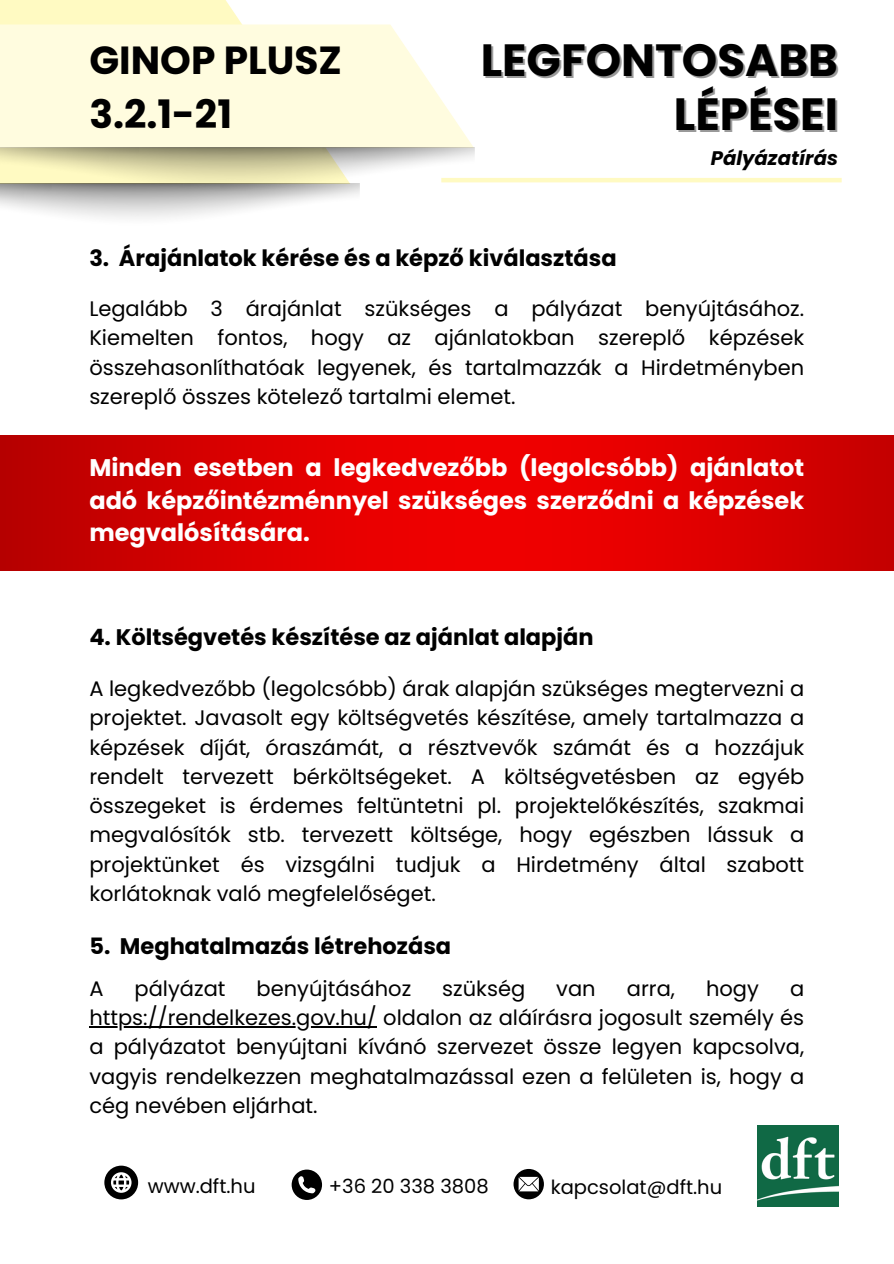
<style>
.page{position:relative;width:894px;height:1264px;background:#fff}
.page>*{position:absolute;margin:0;border:0;box-sizing:border-box;transform-origin:0 0}
.t1{font:700 45.15px/54px "Poppins";color:#000;text-align:right}
.t2{font:700 39.15px/54px "Poppins";color:#000}
.t3{font:700 24px/32.7px "Poppins";color:#fff;text-align:justify}
.t4{font:700 22.5px "Poppins";color:#000}
.t5{font:21px/29.2px "Poppins";color:#000;text-align:justify}
.t6{font:italic 700 19.65px "Poppins";color:#000}
.t7{font:19.5px "Poppins";color:#000}
</style>
<div class="page">
<div style="left:0;top:0;width:242px;height:24px;background:#fffac2"></div>
<svg style="left:0;top:24px;width:473px;height:123px;background:#fffce1"></svg>
<img style="left:0;top:147px;width:474px;height:44px">
<hr style="left:441px;top:178px;width:400px;height:4px;background:#fffac2">
<img style="left:757px;top:1125px;width:80px;height:81px">
<img style="left:0;top:435px;width:893px;height:135px">
<hr style="left:89px;top:1026px;width:288px;height:1px;background:#000">
<svg style="left:104px;top:1165px;width:34px;height:34px"></svg>
<svg style="left:291px;top:1169px;width:31px;height:30px"></svg>
<svg style="left:513px;top:1169px;width:30px;height:30px"></svg>
<h2 class="t2" style="left:89px;top:34px;width:254px">GINOP PLUSZ<br>3.2.1-21</h2>
<h1 class="t1" style="left:480px;top:33px;width:359px">LEGFONTOSABB<br>LÉPÉSEI</h1>
<p class="t6" style="left:710px;top:144px;width:129px">Pályázatírás</p>
<p class="t4" style="left:89px;top:242px;width:528px">3. Árajánlatok kérése és a képző kiválasztása</p>
<p class="t5" style="left:89px;top:294px;width:716px">Legalább 3 árajánlat szükséges a pályázat benyújtásához.<br>Kiemelten fontos, hogy az ajánlatokban szereplő képzések összehasonlíthatóak legyenek, és tartalmazzák a Hirdetményben szereplő összes kötelező tartalmi elemet.</p>
<p class="t3" style="left:89px;top:451px;width:716px">Minden esetben a legkedvezőbb (legolcsóbb) ajánlatot adó képzőintézménnyel szükséges szerződni a képzések megvalósítására.</p>
<p class="t4" style="left:89px;top:621px;width:505px">4. Költségvetés készítése az ajánlat alapján</p>
<p class="t5" style="left:89px;top:674px;width:716px">A legkedvezőbb (legolcsóbb) árak alapján szükséges megtervezni a projektet. Javasolt egy költségvetés készítése, amely tartalmazza a képzések díját, óraszámát, a résztvevők számát és a hozzájuk rendelt tervezett bérköltségeket. A költségvetésben az egyéb összegeket is érdemes feltüntetni pl. projektelőkészítés, szakmai megvalósítók stb. tervezett költsége, hogy egészben lássuk a projektünket és vizsgálni tudjuk a Hirdetmény által szabott korlátoknak való megfelelőséget.</p>
<p class="t4" style="left:89px;top:930px;width:363px">5. Meghatalmazás létrehozása</p>
<p class="t5" style="left:89px;top:973px;width:16px">A</p>
<p class="t5" style="left:134px;top:973px;width:92px">pályázat</p>
<p class="t5" style="left:256px;top:973px;width:156px">benyújtásához</p>
<p class="t5" style="left:442px;top:973px;width:84px">szükség</p>
<p class="t5" style="left:556px;top:973px;width:41px">van</p>
<p class="t5" style="left:626px;top:973px;width:50px">arra,</p>
<p class="t5" style="left:706px;top:973px;width:54px">hogy</p>
<p class="t5" style="left:89px;top:973px;width:716px;text-indent:700px">a https://rendelkezes.gov.hu/ oldalon az aláírásra jogosult személy és a pályázatot benyújtani kívánó szervezet össze legyen kapcsolva, vagyis rendelkezzen meghatalmazással ezen a felületen is, hogy a cég nevében eljárhat.</p>
<p class="t7" style="left:148px;top:1172px;width:109px">www.dft.hu</p>
<p class="t7" style="left:329px;top:1172px;width:161px">+36 20 338 3808</p>
<p class="t7" style="left:550px;top:1173px;width:173px">kapcsolat@dft.hu</p>
</div>
